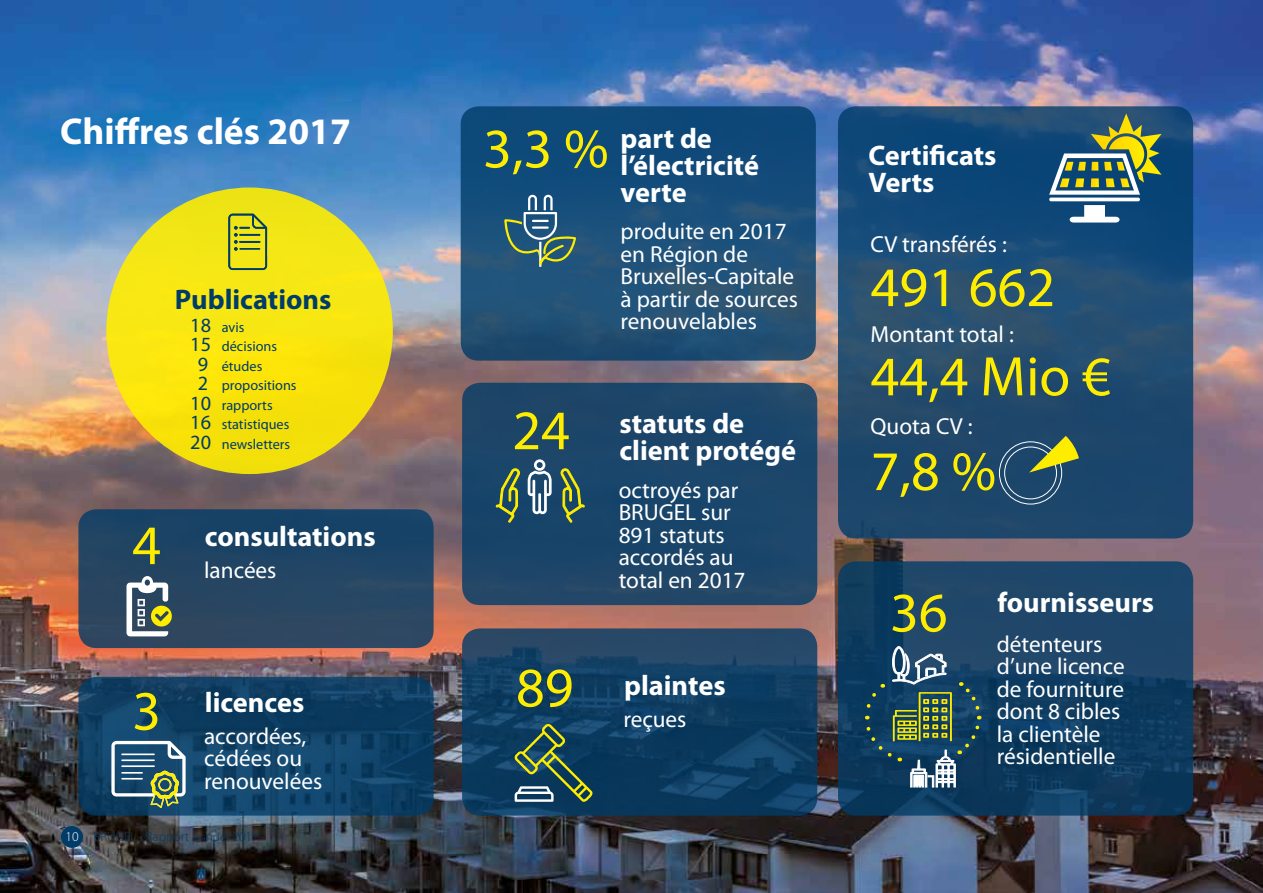
<style>
.page{position:relative;width:1263px;height:893px;background:#fff}
.page>*{position:absolute;margin:0;border:0;box-sizing:border-box;transform-origin:0 0}
.t1{font:56.1px "Myriad Pro";color:#ffed00}
.t2{font:700 37.5px "Myriad Pro";color:#fff}
.t3{font:700 28.35px/27px "Myriad Pro";color:#fff}
.t4{font:700 28.35px "Myriad Pro";color:#003c68}
.t5{font:23.25px/22.5px "Myriad Pro";color:#fff}
.t6{font:14.25px "Myriad Pro";color:#003c68}
.t7{font:300 13.5px "Myriad Pro";color:#003c68}
.s1{font-size:20.25px}
.s2{font-weight:400;font-size:56.1px;color:#ffed00}
.s3{color:#fff}
</style>
<div class="page">
<img style="left:0;top:0;width:1263px;height:893px">
<div style="left:106px;top:188px;width:287px;height:286px;background:#f6e611;border-radius:50%"></div>
<svg style="left:228px;top:214px;width:39px;height:56px"></svg>
<svg style="left:838px;top:106px;width:355px;height:432px"></svg>
<svg style="left:1069px;top:205px;width:50px;height:18px"></svg>
<hr style="left:1049px;top:198px;width:91px;height:3px;background:#fff;border-radius:2px">
<svg style="left:1049px;top:113px;width:112px;height:82px"></svg>
<div style="left:999px;top:441px;width:63px;height:63px;border:1px solid #fff;border-radius:50%"></div>
<div style="left:1004px;top:447px;width:53px;height:52px;border:1px solid #fff;border-radius:50%"></div>
<svg style="left:1029px;top:436px;width:50px;height:37px"></svg>
<svg style="left:461px;top:106px;width:355px;height:255px"></svg>
<svg style="left:504px;top:195px;width:72px;height:72px"></svg>
<div style="left:462px;top:383px;width:355px;height:222px;background:#1c456a;border-radius:18px"></div>
<svg style="left:560px;top:468px;width:25px;height:55px"></svg>
<svg style="left:495px;top:468px;width:25px;height:55px"></svg>
<svg style="left:528px;top:459px;width:24px;height:55px"></svg>
<svg style="left:838px;top:561px;width:355px;height:255px"></svg>
<svg style="left:863px;top:646px;width:119px;height:142px"></svg>
<svg style="left:462px;top:628px;width:355px;height:188px;fill:#0e3d62"></svg>
<svg style="left:514px;top:723px;width:79px;height:79px"></svg>
<svg style="left:78px;top:677px;width:356px;height:139px;fill:#103f64"></svg>
<div style="left:78px;top:509px;width:356px;height:139px;background:linear-gradient(to right,#244461,#224666);border-radius:18px"></div>
<svg style="left:111px;top:741px;width:75px;height:67px"></svg>
<svg style="left:126px;top:576px;width:47px;height:60px"></svg>
<div style="left:61px;top:826px;width:22px;height:22px;background:#003c68;border-radius:50%"></div>
<h2 class="t2" style="left:60px;top:111px;width:292px">Chiffres clés 2017</h2>
<p class="t4" style="left:175px;top:284px;width:158px">Publications</p>
<p class="t6" style="left:190px;top:319px;width:56px"><span class="s1">18</span> avis</p>
<p class="t6" style="left:190px;top:339px;width:88px"><span class="s1">15</span> décisions</p>
<p class="t6" style="left:198px;top:358px;width:66px"><span class="s1">9</span> études</p>
<p class="t6" style="left:198px;top:378px;width:100px"><span class="s1">2</span> propositions</p>
<p class="t6" style="left:190px;top:397px;width:84px"><span class="s1">10</span> rapports</p>
<p class="t6" style="left:190px;top:417px;width:101px"><span class="s1">16</span> statistiques</p>
<p class="t6" style="left:190px;top:436px;width:101px"><span class="s1">20</span> newsletters</p>
<h1 class="t1" style="left:132px;top:515px;width:30px">4</h1>
<p class="t3" style="left:205px;top:524px;width:172px">consultations</p>
<p class="t5" style="left:204px;top:560px;width:74px">lancées</p>
<p class="t3" style="left:132px;top:689px;width:174px"><span class="s2">3</span> licences</p>
<p class="t5" style="left:204px;top:725px;width:120px">accordées, cédées ou renouvelées</p>
<p class="t7" style="left:66px;top:829px;width:195px"><span class="s3">10</span> BRUGEL • Rapport annuel 2017</p>
<p class="t3" style="left:621px;top:125px;width:140px;text-indent:-137px"><span class="s2">3,3 %</span> part de l’électricité verte</p>
<p class="t5" style="left:621px;top:220px;width:179px">produite en 2017 en Région de<br>Bruxelles-Capitale à partir de sources renouvelables</p>
<p class="t3" style="left:512px;top:410px;width:285px;text-indent:107px">statuts de<br><sup>24</sup> client protégé</p>
<p class="t5" style="left:619px;top:479px;width:128px">octroyés par<br>BRUGEL sur<br>891 statuts accordés au total en 2017</p>
<p class="t3" style="left:516px;top:672px;width:211px"><span class="s2">89</span> plaintes</p>
<p class="t5" style="left:623px;top:708px;width:65px">reçues</p>
<p class="t3" style="left:868px;top:142px;width:129px">Certificats<br>Verts</p>
<p class="t5" style="left:870px;top:233px;width:138px">CV transférés :</p>
<h1 class="t1" style="left:870px;top:257px;width:186px">491 662</h1>
<p class="t5" style="left:870px;top:323px;width:145px">Montant total :</p>
<h1 class="t1" style="left:870px;top:346px;width:242px">44,4 Mio €</h1>
<p class="t5" style="left:870px;top:416px;width:103px">Quota CV :</p>
<h1 class="t1" style="left:870px;top:441px;width:127px">7,8 %</h1>
<p class="t3" style="left:890px;top:589px;width:266px"><span class="s2">36</span> fournisseurs</p>
<p class="t5" style="left:997px;top:633px;width:130px">détenteurs d’une licence de fourniture dont 8 cibles la clientèle résidentielle</p>
</div>
